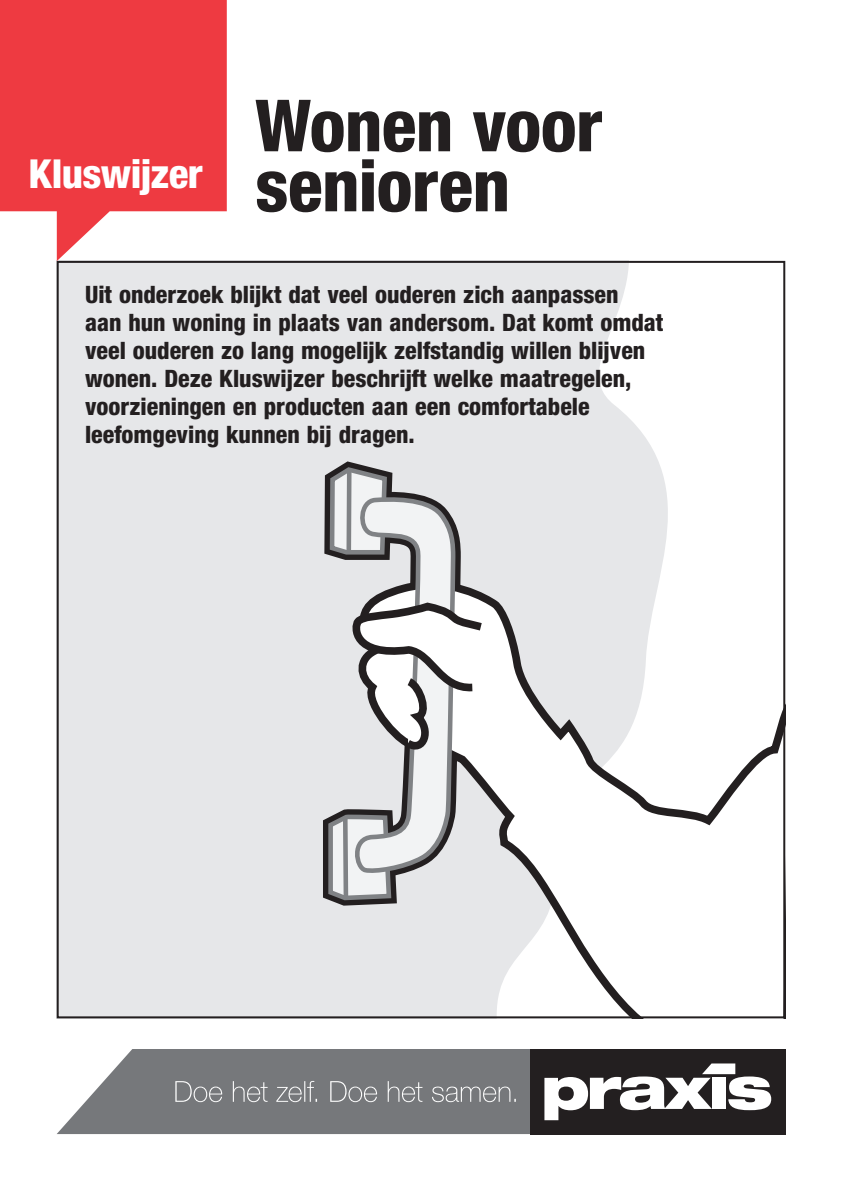
<style>
.page{position:relative;width:842px;height:1191px;background:#fff}
.page>*{position:absolute;margin:0;border:0;box-sizing:border-box;transform-origin:0 0}
.heading_2{font:800 condensed 72px "Helvetica Neue LT";letter-spacing:-.01em;color:#231f20}
.heading_2-2{font:800 condensed 40px "Helvetica Neue LT";letter-spacing:-.015em;color:#fff}
.Intro_tekst{font:800 condensed 24px/28px "Helvetica Neue LT";color:#231f20}
</style>
<div class="page">
<div style="left:60px;top:264px;width:608px;height:751px;background:#e6e7e9"></div>
<div style="left:315px;top:264px;width:90px;height:649px;background:#e6e7e9"></div>
<svg style="left:354px;top:576px;width:428px;height:439px"></svg>
<svg style="left:317px;top:448px;width:173px;height:463px"></svg>
<svg style="left:0;top:0;width:227px;height:261px;fill:#ee3a41"></svg>
<svg style="left:57px;top:1049px;width:473px;height:85px;background:#838487"></svg>
<div style="left:530px;top:1049px;width:255px;height:85px;background:#231f20"></div>
<svg style="left:544px;top:1063px;width:227px;height:57px"></svg>
<svg style="left:330px;top:1081px;width:186px;height:21px;background:#898b8e"></svg>
<svg style="left:175px;top:1081px;width:142px;height:21px;background:#8a8c8e"></svg>
<p class="heading_2-2" style="left:28px;top:149px;width:176px">Kluswijzer</p>
<p class="heading_2" style="left:255px;top:81px;width:349px">Wonen voor</p>
<p class="heading_2" style="left:255px;top:141px;width:256px">senioren</p>
<p class="Intro_tekst" style="left:85px;top:280px;width:535px">Uit onderzoek blijkt dat veel ouderen zich aanpassen</p>
<p class="Intro_tekst" style="left:85px;top:308px;width:580px">aan hun woning in plaats van andersom. Dat komt omdat veel ouderen zo lang mogelijk zelfstandig willen blijven wonen. Deze Kluswijzer beschrijft welke maatregelen, voorzieningen en producten aan een comfortabele</p>
<p class="Intro_tekst" style="left:85px;top:420px;width:331px">leefomgeving kunnen bij dragen.</p>
</div>
